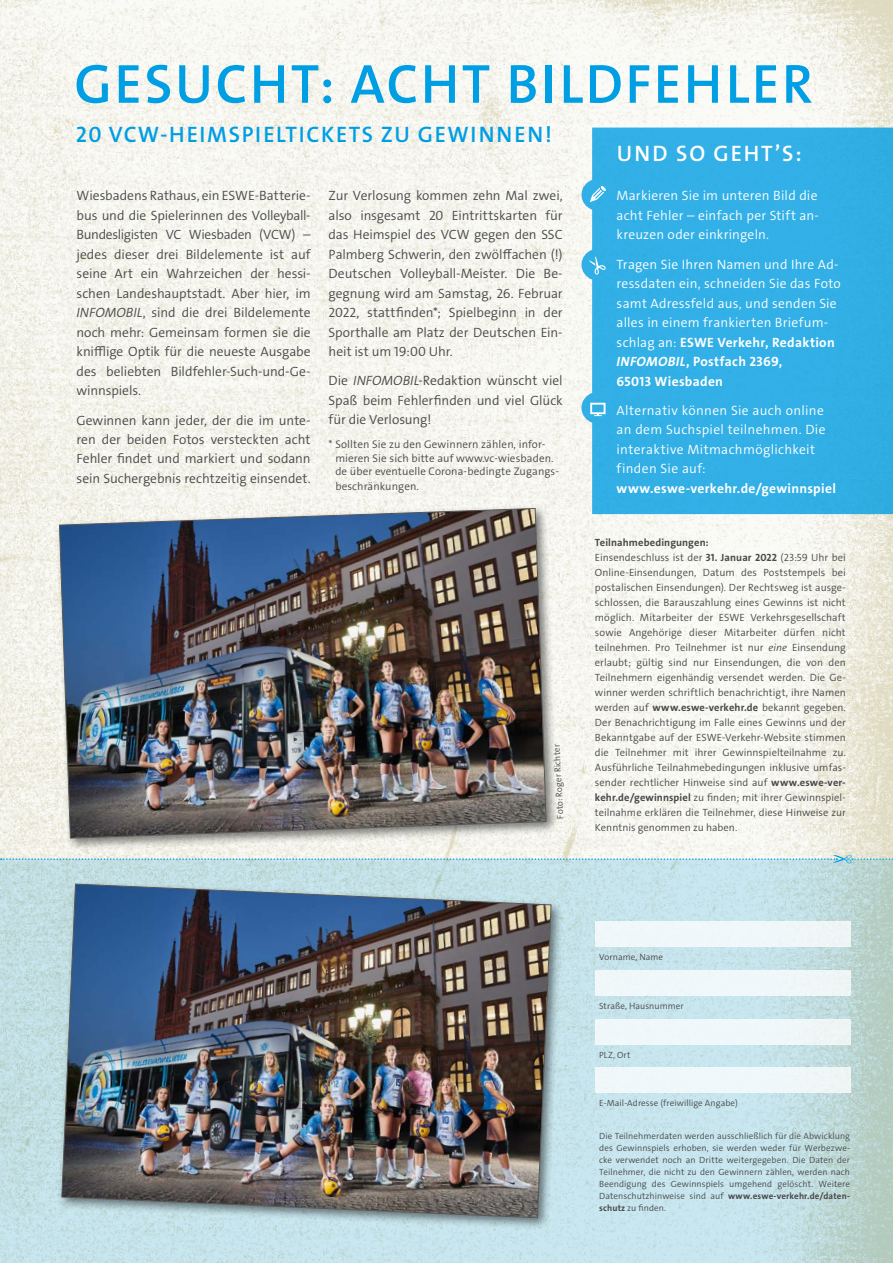
<style>
.page{position:relative;width:893px;height:1263px;background:#fff}
.page>*{position:absolute;margin:0;border:0;box-sizing:border-box;transform-origin:0 0}
.t1{font:55.5px "The Sans LP6 Se Bld";letter-spacing:.045em;color:#009ee3}
.t2{font:22.5px "The Sans LP6 Se Bld";letter-spacing:.075em;color:#009ee3}
.t3{font:22.5px "The Sans LP6 Se Bld";letter-spacing:.085em;color:#fff}
.t4{font:13.5px/19.5px "The Sans LP4 Se Lig";letter-spacing:-.005em;color:#494948;text-align:justify}
.t5{font:13.5px/19.5px "The Sans LP4 Se Lig";letter-spacing:.015em;color:#fff}
.t6{font:13.5px/19.5px "The Sans LP7 Bld";letter-spacing:.025em;color:#fff}
.t7{font:11.1px/13.5px "The Sans LP4 Se Lig";letter-spacing:.01em;color:#494948}
.t8{font:10.5px/15px "The Sans LP4 Se Lig";letter-spacing:.005em;color:#494948;text-align:justify}
.t9{font:10.5px "The Sans LP7 Bld";letter-spacing:.01em;color:#494948}
.t10{font:9px/12px "The Sans LP4 Se Lig";letter-spacing:.01em;color:#494948;text-align:justify}
.s1{font-family:"The Sans LP4 Se Lig IT"}
.s2{font-family:"The Sans LP4 Se Lig"}
.s3{font-family:"The Sans LP7 Bld IT"}
.s4{font-family:"The Sans LP7 Bld"}
</style>
<div class="page">
<img style="left:0;top:0;width:893px;height:859px">
<svg style="left:0;top:859px;width:893px;height:404px;background:#c3dfe4"></svg>
<div style="left:595px;top:921px;width:255px;height:26px;background:#f0f8fa"></div>
<div style="left:595px;top:970px;width:255px;height:25px;background:#f0f8fa"></div>
<div style="left:595px;top:1019px;width:255px;height:25px;background:#f0f8fa"></div>
<div style="left:595px;top:1067px;width:255px;height:26px;background:#f0f8fa"></div>
<div style="left:581px;top:128px;width:312px;height:386px;background:#31b0e6"></div>
<svg style="left:589px;top:256px;width:17px;height:19px"></svg>
<svg style="left:590px;top:186px;width:16px;height:16px"></svg>
<svg style="left:590px;top:403px;width:15px;height:13px"></svg>
<svg style="left:1px;top:854px;width:892px;height:10px"></svg>
<div style="left:58px;top:880px;width:506px;height:350px;background:#000;opacity:.5"></div>
<img style="left:61px;top:883px;width:491px;height:335px">
<div style="left:55px;top:504px;width:504px;height:347px;background:#000;opacity:.5"></div>
<img style="left:59px;top:508px;width:488px;height:331px">
<h1 class="t1" style="left:74px;top:48px;width:740px">GESUCHT: ACHT BILDFEHLER</h1>
<h2 class="t2" style="left:76px;top:120px;width:478px">20 VCW-HEIMSPIELTICKETS ZU GEWINNEN!</h2>
<p class="t4" style="left:77px;top:186px;width:236px">Wiesbadens Rathaus, ein ESWE-Batterie&shy;bus und die Spielerinnen des Volleyball-Bundesligisten VC Wiesbaden (VCW) – jedes dieser drei Bildelemente ist auf seine Art ein Wahrzeichen der hessi&shy;schen Landeshauptstadt. Aber hier, im <span class="s1">INFOMOBIL</span>, sind die drei Bildelemente noch mehr: Gemeinsam formen sie die knifflige Optik für die neueste Ausgabe des beliebten Bildfehler-Such-und-Ge&shy;winnspiels.</p>
<p class="t4" style="left:77px;top:410px;width:236px">Gewinnen kann jeder, der die im unte&shy;ren der beiden Fotos versteckten acht Fehler findet und markiert und sodann sein Suchergebnis rechtzeitig einsendet.</p>
<p class="t4" style="left:329px;top:186px;width:236px">Zur Verlosung kommen zehn Mal zwei, also insgesamt 20 Eintrittskarten für das Heimspiel des VCW gegen den SSC Palmberg Schwerin, den zwölffachen (!)<br>Deutschen Volleyball-Meister. Die Be&shy;gegnung wird am Samstag, 26. Februar 2022, stattfinden*; Spielbeginn in der Sporthalle am Platz der Deutschen Ein&shy;heit ist um 19:00 Uhr.</p>
<p class="t4" style="left:329px;top:371px;width:236px">Die <span class="s1">INFOMOBIL</span>-Redaktion wünscht viel Spaß beim Fehlerfinden und viel Glück für die Verlosung!</p>
<p class="t7" style="left:335px;top:438px;width:225px;text-indent:-7px">* Sollten Sie zu den Gewinnern zählen, infor&shy;mieren Sie sich bitte auf www.vc-wiesbaden. de über eventuelle Corona-bedingte Zugangs-</p>
<p class="t7" style="left:335px;top:480px;width:85px">beschränkungen.</p>
<p class="t10" style="left:554px;top:819px;width:76px;rotate:-93deg">Foto: Roger Richter</p>
<h2 class="t3" style="left:617px;top:139px;width:187px">UND SO GEHT’S:</h2>
<p class="t5" style="left:617px;top:186px;width:204px;text-align:justify">Markieren Sie im unteren Bild die acht Fehler – einfach per Stift an&shy;kreuzen oder einkringeln.</p>
<p class="t5" style="left:617px;top:254px;width:226px">Tragen Sie Ihren Namen und Ihre Ad&shy;ressdaten ein, schneiden Sie das Foto samt Adressfeld aus, und senden Sie alles in einem frankierten Briefum-</p>
<p class="t6" style="left:617px;top:332px;width:220px"><span class="s2">schlag an:</span> ESWE Verkehr, Redaktion<br><span class="s3">INFOMOBIL</span>, Postfach 2369,<br>65013 Wiesbaden</p>
<p class="t5" style="left:617px;top:401px;width:211px">Alternativ können Sie auch online an dem Suchspiel teilnehmen. Die interaktive Mitmachmöglichkeit finden Sie auf:</p>
<p class="t6" style="left:617px;top:478px;width:221px">www.eswe-verkehr.de/gewinnspiel</p>
<p class="t9" style="left:595px;top:535px;width:115px">Teilnahmebedingungen:</p>
<p class="t8" style="left:595px;top:550px;width:252px">Einsendeschluss ist der <span class="s4">31. Januar 2022</span> (23:59 Uhr bei Online-Einsendungen, Datum des Poststempels bei postalischen Einsendungen). Der Rechtsweg ist ausge&shy;schlossen, die Barauszahlung eines Gewinns ist nicht möglich. Mitarbeiter der ESWE Verkehrsgesellschaft sowie Angehörige dieser Mitarbeiter dürfen nicht teilnehmen. Pro Teilnehmer ist nur <span class="s1">eine</span> Einsendung erlaubt; gültig sind nur Einsendungen, die von den Teilnehmern eigenhändig versendet werden. Die Ge&shy;winner werden schriftlich benachrichtigt, ihre Namen werden auf <span class="s4">www.eswe-verkehr.de</span> bekannt gegeben.<br>Der Benachrichtigung im Falle eines Gewinns und der Bekanntgabe auf der ESWE-Verkehr-Website stimmen die Teilnehmer mit ihrer Gewinnspielteilnahme zu.<br>Ausführliche Teilnahmebedingungen inklusive umfas&shy;sender rechtlicher Hinweise sind auf <span class="s4">www.eswe-ver&shy;kehr.de/gewinnspiel</span> zu finden; mit ihrer Gewinnspiel&shy;teilnahme erklären die Teilnehmer, diese Hinweise zur Kenntnis genommen zu haben.</p>
<p class="t10" style="left:599px;top:951px;width:65px">Vorname, Name</p>
<p class="t10" style="left:599px;top:1000px;width:86px">Straße, Hausnummer</p>
<p class="t10" style="left:599px;top:1048px;width:33px">PLZ, Ort</p>
<p class="t10" style="left:599px;top:1097px;width:140px">E-Mail-Adresse (freiwillige Angabe)</p>
<p class="t10" style="left:599px;top:1130px;width:252px">Die Teilnehmerdaten werden ausschließlich für die Abwicklung des Gewinnspiels erhoben, sie werden weder für Werbezwe&shy;cke verwendet noch an Dritte weitergegeben. Die Daten der Teilnehmer, die nicht zu den Gewinnern zählen, werden nach Beendigung des Gewinnspiels umgehend gelöscht. Weitere Datenschutzhinweise sind auf <span class="s4">www.eswe-verkehr.de/daten&shy;schutz</span> zu finden.</p>
</div>
